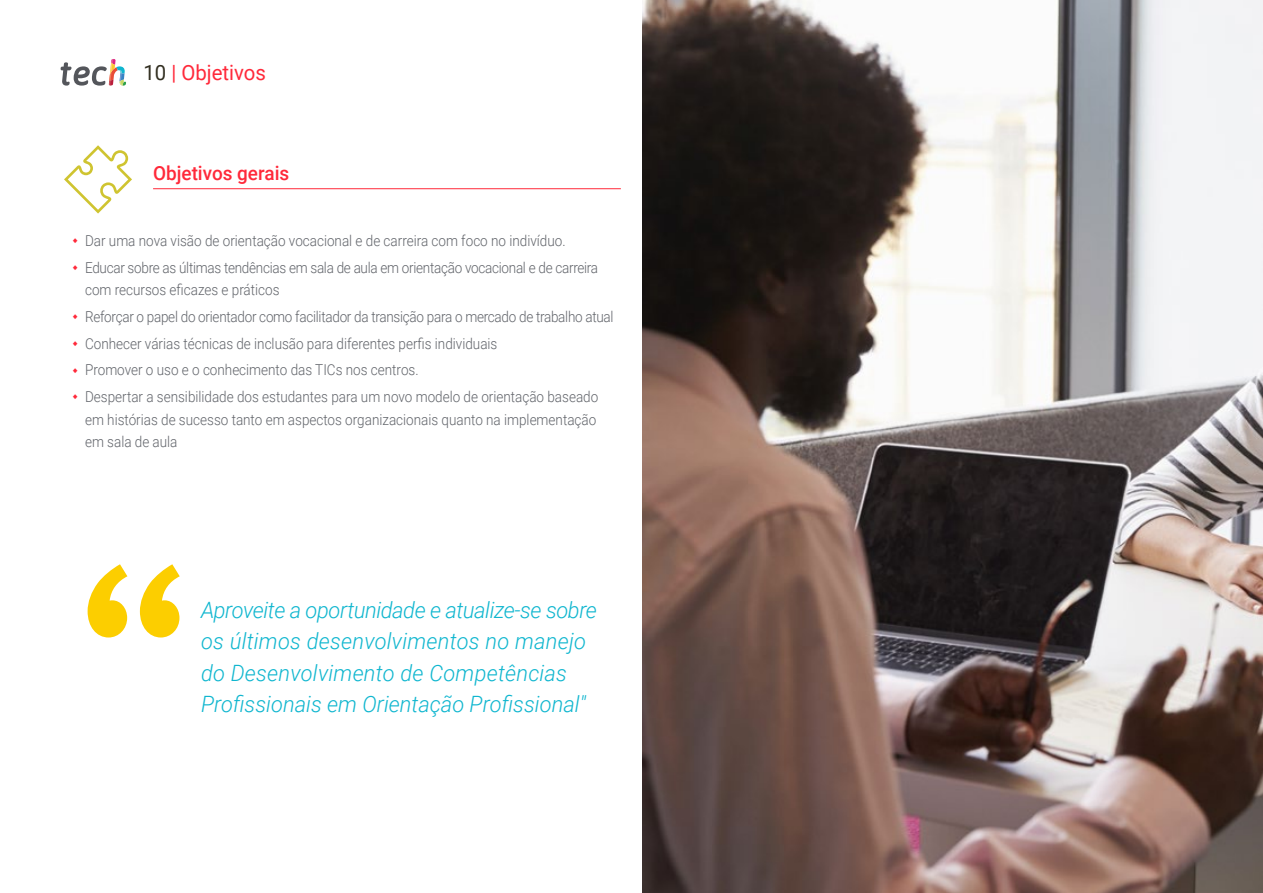
<style>
.page{position:relative;width:1263px;height:893px;background:#fff}
.page>*{position:absolute;margin:0;border:0;box-sizing:border-box;transform-origin:0 0}
.t1{font:italic 300 22.5px/31.5px "Roboto";color:#0fb6cf}
.t2{font:21px "Roboto";color:#ff293a}
.t3{font:500 19.5px "Roboto";color:#ff293a}
.t4{font:300 15px/26.7px "Roboto";color:#61646a;scale:.9 1}
.t5{font:300 15px/26.7px "Roboto";letter-spacing:-.02em;color:#61646a;scale:.9 1}
.s1{color:#312e20}
</style>
<div class="page">
<hr style="left:153px;top:188px;width:468px;height:1px;background:#ff293a">
<svg style="left:64px;top:145px;width:68px;height:69px"></svg>
<img style="left:642px;top:0;width:621px;height:893px">
<svg style="left:88px;top:564px;width:92px;height:73px"></svg>
<svg style="left:61px;top:59px;width:65px;height:27px"></svg>
<h2 class="t2" style="left:144px;top:57px;width:124px"><span class="s1">10</span> | Objetivos</h2>
<h3 class="t3" style="left:153px;top:160px;width:138px">Objetivos gerais</h3>
<p class="t5" style="left:85px;top:227px;width:572px">Dar uma nova visão de orientação vocacional e de carreira com foco no indivíduo.<br>Educar sobre as últimas tendências em sala de aula em orientação vocacional e de carreira</p>
<p class="t4" style="left:85px;top:276px;width:589px">com recursos eficazes e práticos<br>Reforçar o papel do orientador como facilitador da transição para o mercado de trabalho atual Conhecer várias técnicas de inclusão para diferentes perfis individuais<br>Promover o uso e o conhecimento das TICs nos centros.<br>Despertar a sensibilidade dos estudantes para um novo modelo de orientação baseado</p>
<p class="t4" style="left:85px;top:407px;width:570px;line-height:22.5px">em histórias de sucesso tanto em aspectos organizacionais quanto na implementação em sala de aula</p>
<h1 class="t1" style="left:201px;top:593px;width:397px">Aproveite a oportunidade e atualize-se sobre os últimos desenvolvimentos no manejo do Desenvolvimento de Competências Profissionais em Orientação Profissional"</h1>
</div>
